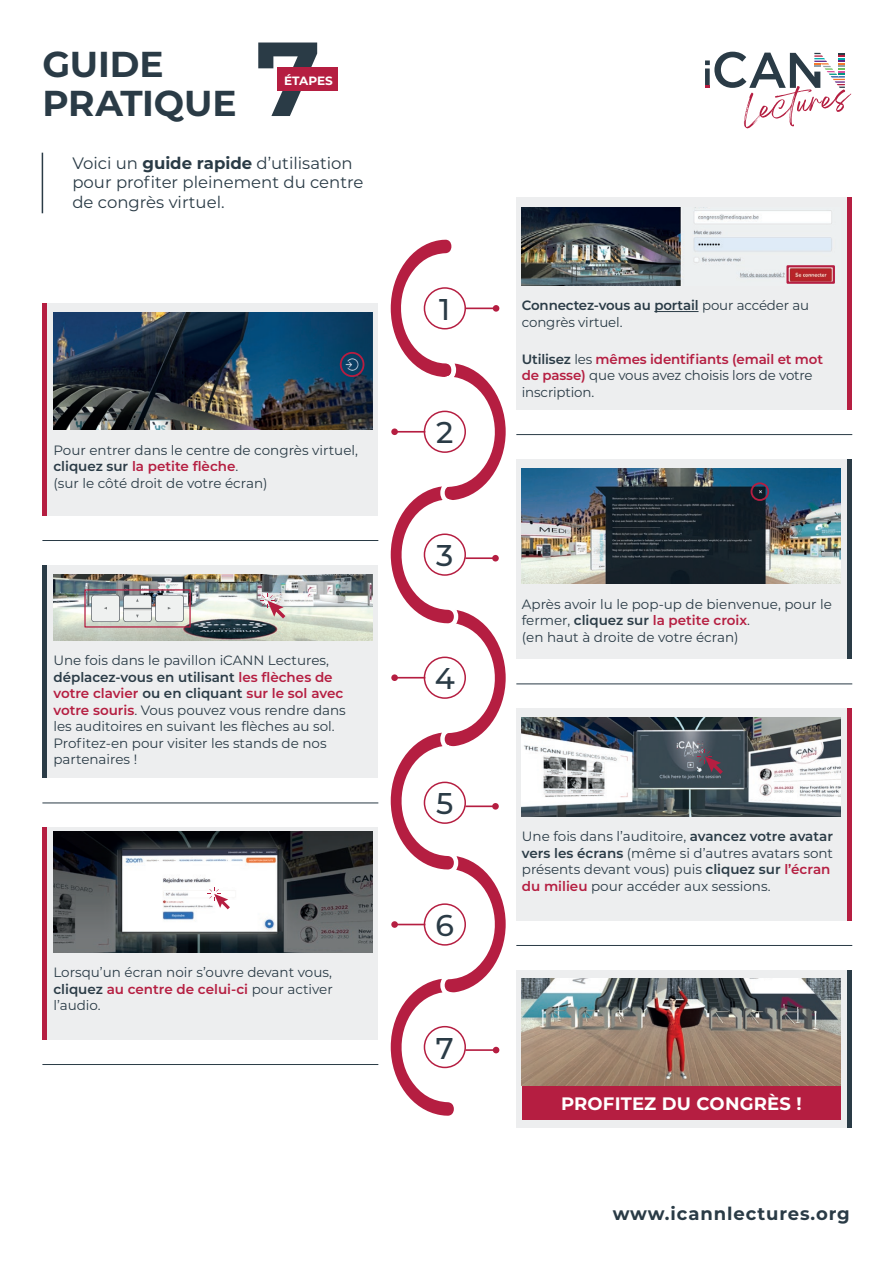
<style>
.page{position:relative;width:893px;height:1263px;background:#fff}
.page>*{position:absolute;margin:0;border:0;box-sizing:border-box;transform-origin:0 0}
.t1{font:700 36px/39px "Montserrat";letter-spacing:-.005em;color:#2a3b46}
.t2{font:500 30px "Montserrat";color:#2a3b46}
.t3{font:700 18px "Montserrat";letter-spacing:.05em;color:#2a3b46}
.t4{font:700 18px "Montserrat";letter-spacing:.01em;color:#fff}
.t5{font:16.5px/19.8px "Montserrat";color:#2a3b46}
.t6{font:13.5px/16.5px "Montserrat";color:#2a3b46}
.t7{font:700 12px "Montserrat";color:#fff}
.s1{font-weight:700}
.s2{font-weight:600}
.s3{font-weight:600;color:#b51e41}
</style>
<div class="page">
<svg style="left:258px;top:43px;width:59px;height:73px"></svg>
<svg style="left:390px;top:239px;width:116px;height:877px"></svg>
<hr style="left:395px;top:431px;width:30px;height:2px;background:#b51e41">
<div style="left:391px;top:428px;width:7px;height:7px;background:#b51e41;border-radius:50%"></div>
<hr style="left:395px;top:677px;width:30px;height:1px;background:#b51e41">
<div style="left:391px;top:674px;width:7px;height:7px;background:#b51e41;border-radius:50%"></div>
<hr style="left:395px;top:924px;width:30px;height:1px;background:#b51e41">
<div style="left:391px;top:921px;width:7px;height:7px;background:#b51e41;border-radius:50%"></div>
<hr style="left:465px;top:307px;width:31px;height:2px;background:#b51e41">
<div style="left:493px;top:305px;width:6px;height:7px;background:#b51e41;border-radius:50%"></div>
<hr style="left:42px;top:540px;width:336px;height:1px;background:#2a3b46">
<hr style="left:516px;top:434px;width:336px;height:1px;background:#2a3b46">
<hr style="left:516px;top:945px;width:336px;height:1px;background:#2a3b46">
<hr style="left:42px;top:1064px;width:336px;height:1px;background:#2a3b46">
<hr style="left:516px;top:684px;width:336px;height:1px;background:#2a3b46">
<hr style="left:42px;top:803px;width:336px;height:1px;background:#2a3b46">
<div style="left:516px;top:198px;width:336px;height:212px;background:#edeeef"></div>
<div style="left:847px;top:198px;width:5px;height:212px;background:#b51e41"></div>
<div style="left:42px;top:303px;width:336px;height:213px;background:#edeeef"></div>
<div style="left:42px;top:303px;width:5px;height:213px;background:#b51e41"></div>
<div style="left:516px;top:708px;width:336px;height:213px;background:#edeeef"></div>
<div style="left:847px;top:708px;width:5px;height:213px;background:#b51e41"></div>
<div style="left:42px;top:827px;width:336px;height:213px;background:#edeeef"></div>
<div style="left:42px;top:827px;width:5px;height:213px;background:#b51e41"></div>
<div style="left:516px;top:459px;width:336px;height:200px;background:#edeeef"></div>
<div style="left:847px;top:459px;width:5px;height:200px;background:#2a3b46"></div>
<div style="left:42px;top:565px;width:336px;height:213px;background:#edeeef"></div>
<div style="left:42px;top:565px;width:5px;height:213px;background:#2a3b46"></div>
<div style="left:277px;top:68px;width:61px;height:23px;background:#b51e41"></div>
<hr style="left:42px;top:153px;width:1px;height:60px;background:#2a3b46">
<img style="left:522px;top:717px;width:319px;height:99px">
<img style="left:522px;top:468px;width:319px;height:116px">
<div style="left:751px;top:482px;width:18px;height:19px;border:2px solid #b51e41;border-radius:50%"></div>
<img style="left:53px;top:312px;width:319px;height:117px">
<div style="left:340px;top:352px;width:24px;height:25px;border:2px solid #b51e41;border-radius:50%"></div>
<svg style="left:697px;top:749px;width:26px;height:25px"></svg>
<hr style="left:654px;top:311px;width:44px;height:1px;background:#2a3b46">
<img style="left:522px;top:207px;width:310px;height:78px">
<div style="left:786px;top:265px;width:49px;height:19px;border:2px solid #b51e41"></div>
<svg style="left:705px;top:52px;width:146px;height:76px"></svg>
<img style="left:53px;top:574px;width:319px;height:66px">
<svg style="left:123px;top:595px;width:29px;height:27px"></svg>
<div style="left:91px;top:595px;width:29px;height:27px;background:#a4a9ac;border-radius:3px"></div>
<div style="left:92px;top:595px;width:27px;height:26px;background:#eff1f0;border-radius:3px"></div>
<div style="left:155px;top:595px;width:29px;height:27px;background:#a4a8ab;border-radius:3px"></div>
<div style="left:156px;top:595px;width:27px;height:26px;background:#eff1f0;border-radius:3px"></div>
<svg style="left:124px;top:595px;width:27px;height:26px"></svg>
<svg style="left:260px;top:593px;width:25px;height:25px"></svg>
<div style="left:84px;top:589px;width:107px;height:39px;border:1px solid #b51e41"></div>
<img style="left:53px;top:832px;width:319px;height:120px">
<svg style="left:208px;top:887px;width:22px;height:22px"></svg>
<div style="left:516px;top:970px;width:336px;height:157px;background:#edeeef"></div>
<div style="left:847px;top:970px;width:5px;height:157px;background:#2a3b46"></div>
<div style="left:522px;top:978px;width:319px;height:142px;background:#b51e41"></div>
<img style="left:522px;top:978px;width:319px;height:107px">
<p class="t1" style="left:42px;top:43px;width:196px">GUIDE<br>PRATIQUE</p>
<p class="t7" style="left:284px;top:72px;width:50px">ÉTAPES</p>
<p class="t5" style="left:72px;top:152px;width:293px">Voici un <span class="s1">guide rapide</span> d’utilisation pour profiter pleinement du centre de congrès virtuel.</p>
<p class="t6" style="left:53px;top:441px;width:306px">Pour entrer dans le centre de congrès virtuel, <span class="s2">cliquez sur</span> <span class="s3">la petite flèche</span>.<br>(sur le côté droit de votre écran)</p>
<p class="t6" style="left:53px;top:652px;width:294px">Une fois dans le pavillon iCANN Lectures, <span class="s2">déplacez-vous en utilisant</span> <span class="s3">les flèches de votre clavier</span> <span class="s2">ou en cliquant</span> <span class="s3">sur le sol avec votre souris</span>. Vous pouvez vous rendre dans les auditoires en suivant les flèches au sol.<br>Profitez-en pour visiter les stands de nos partenaires !</p>
<p class="t6" style="left:53px;top:964px;width:281px;text-align:justify">Lorsqu’un écran noir s’ouvre devant vous, <span class="s2">cliquez</span> <span class="s3">au centre de celui-ci</span> pour activer l’audio.</p>
<p class="t2" style="left:439px;top:288px;width:13px">1</p>
<p class="t2" style="left:436px;top:412px;width:19px">2</p>
<p class="t2" style="left:436px;top:535px;width:19px">3</p>
<p class="t2" style="left:435px;top:658px;width:22px">4</p>
<p class="t2" style="left:436px;top:783px;width:19px">5</p>
<p class="t2" style="left:436px;top:904px;width:20px">6</p>
<p class="t2" style="left:436px;top:1027px;width:19px">7</p>
<p class="t6" style="left:522px;top:297px;width:289px"><span class="s2">Connectez-vous au portail</span> pour accéder au congrès virtuel.</p>
<p class="t6" style="left:522px;top:350px;width:303px"><span class="s2">Utilisez</span> les <span class="s3">mêmes identifiants (email et mot de passe)</span> que vous avez choisis lors de votre inscription.</p>
<p class="t6" style="left:522px;top:595px;width:312px">Après avoir lu le pop-up de bienvenue, pour le fermer, <span class="s2">cliquez sur</span> <span class="s3">la petite croix</span>.<br>(en haut à droite de votre écran)</p>
<p class="t6" style="left:522px;top:828px;width:313px">Une fois dans l’auditoire, <span class="s2">avancez votre avatar vers les écrans</span> (même si d’autres avatars sont présents devant vous) puis <span class="s2">cliquez sur</span> <span class="s3">l’écran du milieu</span> pour accéder aux sessions.</p>
<p class="t4" style="left:561px;top:1090px;width:242px">PROFITEZ DU CONGRÈS !</p>
<p class="t3" style="left:613px;top:1200px;width:239px">www.icannlectures.org</p>
</div>
